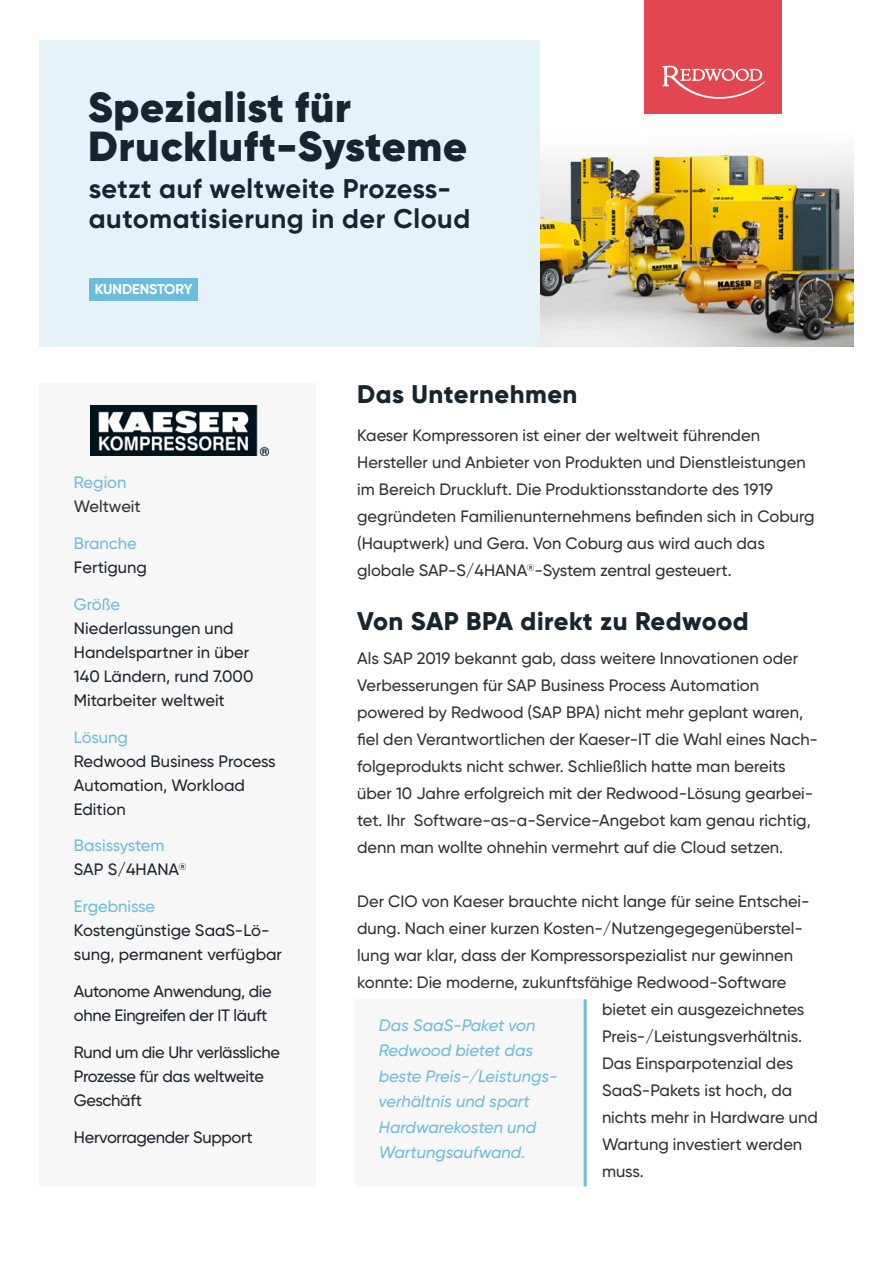
<style>
.page{position:relative;width:893px;height:1263px;background:#fff}
.page>*{position:absolute;margin:0;border:0;box-sizing:border-box;transform-origin:0 0}
.Sub_Header{font:900 42px/39px "Gilroy";letter-spacing:.02em;color:#19252c}
.Sub_Header-2{font:700 27px/30px "Gilroy";letter-spacing:.02em;color:#19252c}
.Sub_Header-3{font:800 25.5px "Gilroy";letter-spacing:.02em;color:#19252c}
.Body{font:500 16.5px/27px "Gilroy";color:#313232}
.t1{font:500 16.5px/24px "Gilroy";letter-spacing:-.005em;color:#1f262e}
.Quote_1{font:italic 500 16.5px/25.5px "Gilroy";color:#6cbddc}
.t2{font:500 16.5px/24px "Gilroy";color:#6cbddc}
.t3{font:700 14.25px "Gilroy";letter-spacing:-.005em;color:#fff}
.s1{color:#6cbddc}
.s2{color:#1f262e}
</style>
<div class="page">
<div style="left:39px;top:40px;width:501px;height:307px;background:#e5f3f9"></div>
<img style="left:540px;top:113px;width:314px;height:234px">
<div style="left:644px;top:0;width:138px;height:113px;background:#e24650"></div>
<svg style="left:662px;top:66px;width:103px;height:33px"></svg>
<div style="left:39px;top:383px;width:277px;height:803px;background:#f7f7f7"></div>
<div style="left:89px;top:278px;width:109px;height:22px;background:#6cbddc"></div>
<img style="left:90px;top:405px;width:179px;height:51px">
<div style="left:355px;top:999px;width:231px;height:187px;background:#f7f7f7"></div>
<hr style="left:584px;top:999px;width:3px;height:187px;background:#6cbddc">
<p class="Sub_Header" style="left:88px;top:87px;width:380px">Spezialist für<br>Druckluft-Systeme</p>
<p class="Sub_Header-2" style="left:89px;top:173px;width:383px">setzt auf weltweite Prozess&shy;automatisierung in der Cloud</p>
<p class="t3" style="left:95px;top:280px;width:100px">KUNDENSTORY</p>
<p class="Body" style="left:74px;top:470px;width:68px;line-height:24px"><span class="s1">Region<br></span>Weltweit</p>
<p class="t1" style="left:74px;top:531px;width:75px"><span class="s1">Branche<br></span>Fertigung</p>
<p class="t1" style="left:74px;top:592px;width:181px"><span class="s1">Größe<br></span>Niederlassungen und<br>Handelspartner in über<br>140 Ländern, rund 7.000<br>Mitarbeiter weltweit</p>
<p class="t1" style="left:74px;top:725px;width:203px"><span class="s1">Lösung<br></span>Redwood Business Process<br>Automation, Workload<br>Edition</p>
<p class="t2" style="left:74px;top:833px;width:114px">Basissystem<br><span class="s2">SAP S/4HANA</span><sup>®</sup></p>
<p class="t1" style="left:74px;top:894px;width:209px"><span class="s1">Ergebnisse<br></span>Kostengünstige SaaS-Lö&shy;sung, permanent verfügbar</p>
<p class="t1" style="left:74px;top:979px;width:199px">Autonome Anwendung, die ohne Eingreifen der IT läuft</p>
<p class="t1" style="left:74px;top:1040px;width:208px">Rund um die Uhr verlässliche<br>Prozesse für das weltweite<br>Geschäft</p>
<p class="t1" style="left:74px;top:1124px;width:180px">Hervorragender Support</p>
<p class="Sub_Header-3" style="left:357px;top:378px;width:222px">Das Unternehmen</p>
<p class="Body" style="left:357px;top:422px;width:459px">Kaeser Kompressoren ist einer der weltweit führenden Hersteller und Anbieter von Produkten und Dienstleistungen im Bereich Druckluft. Die Produktionsstandorte des 1919 gegründeten Familienunternehmens befinden sich in Coburg (Hauptwerk) und Gera. Von Coburg aus wird auch das globale SAP-S/4HANA<sup>®</sup>-System zentral gesteuert.</p>
<p class="Sub_Header-3" style="left:357px;top:605px;width:393px">Von SAP BPA direkt zu Redwood</p>
<p class="Body" style="left:357px;top:644px;width:462px">Als SAP 2019 bekannt gab, dass weitere Innovationen oder Verbesserungen für SAP Business Process Automation powered by Redwood (SAP BPA) nicht mehr geplant waren, fiel den Verantwortlichen der Kaeser-IT die Wahl eines Nach&shy;folgeprodukts nicht schwer. Schließlich hatte man bereits über 10 Jahre erfolgreich mit der Redwood-Lösung gearbei&shy;tet. Ihr Software-as-a-Service-Angebot kam genau richtig, denn man wollte ohnehin vermehrt auf die Cloud setzen.</p>
<p class="Body" style="left:357px;top:887px;width:454px">Der CIO von Kaeser brauchte nicht lange für seine Entschei-</p>
<p class="Body" style="left:357px;top:914px;width:447px">dung. Nach einer kurzen Kosten-/Nutzengegegenüberstel-</p>
<p class="Body" style="left:357px;top:941px;width:437px">lung war klar, dass der Kompressorspezialist nur gewinnen</p>
<p class="Body" style="left:357px;top:968px;width:431px">konnte: Die moderne, zukunftsfähige Redwood-Software</p>
<p class="Body" style="left:602px;top:995px;width:204px">bietet ein ausgezeichnetes</p>
<p class="Body" style="left:602px;top:1022px;width:202px">Preis-/Leistungsverhältnis.</p>
<p class="Body" style="left:602px;top:1049px;width:193px">Das Einsparpotenzial des</p>
<p class="Body" style="left:602px;top:1076px;width:192px">SaaS-Pakets ist hoch, da</p>
<p class="Body" style="left:602px;top:1103px;width:217px">nichts mehr in Hardware und</p>
<p class="Body" style="left:602px;top:1130px;width:202px">Wartung investiert werden</p>
<p class="Body" style="left:602px;top:1157px;width:43px">muss.</p>
<p class="Quote_1" style="left:379px;top:1012px;width:180px">Das SaaS-Paket von<br>Redwood bietet das beste Preis-/Leistungs&shy;verhältnis und spart<br>Hardwarekosten und<br>Wartungsaufwand.</p>
</div>
